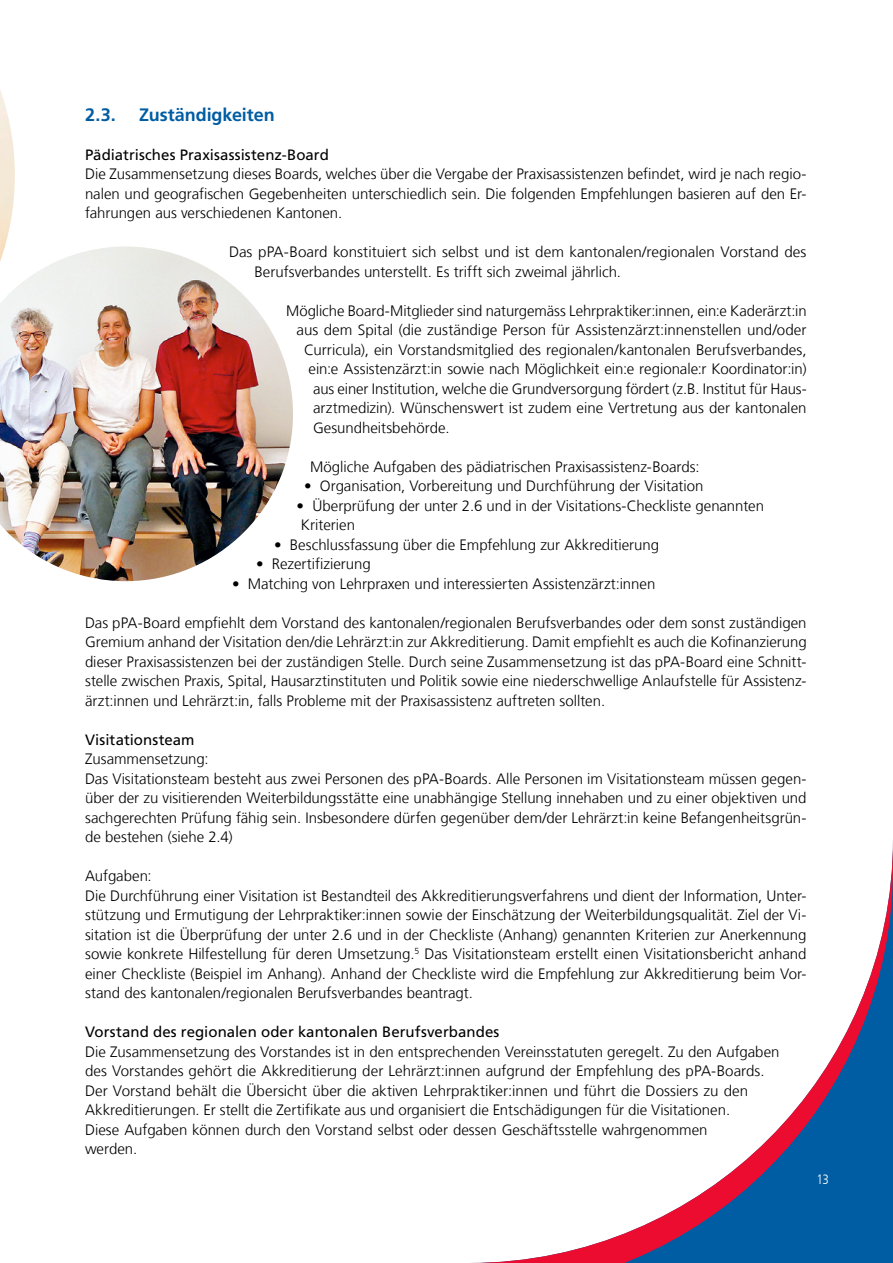
<style>
.page{position:relative;width:893px;height:1263px;background:#fff}
.page>*{position:absolute;margin:0;border:0;box-sizing:border-box;transform-origin:0 0}
.t1{font:700 18px "Frutiger LT Com";letter-spacing:-.005em;color:#005da3}
.t2{font:300 15px/19.5px "Frutiger LT Com";color:#000}
.t3{font:15px "Frutiger LT Com";letter-spacing:.005em;color:#000}
.t4{font:300 condensed 13.5px "Frutiger LT Com";color:#fff}
</style>
<div class="page">
<svg style="left:471px;top:841px;width:422px;height:422px"></svg>
<img style="left:0;top:90px;width:15px;height:156px">
<img style="left:0;top:246px;width:293px;height:335px">
<p class="t1" style="left:85px;top:104px;width:32px">2.3.</p>
<p class="t1" style="left:139px;top:104px;width:137px">Zuständigkeiten</p>
<p class="t3" style="left:85px;top:145px;width:245px">Pädiatrisches Praxisassistenz-Board</p>
<p class="t2" style="left:85px;top:164px;width:723px;text-align:justify">Die Zusammensetzung dieses Boards, welches über die Vergabe der Praxisassistenzen befindet, wird je nach regio&shy;nalen und geografischen Gegebenheiten unterschiedlich sein. Die folgenden Empfehlungen basieren auf den Er&shy;fahrungen aus verschiedenen Kantonen.</p>
<p class="t2" style="left:255px;top:242px;width:553px;text-indent:-26px">Das pPA-Board konstituiert sich selbst und ist dem kantonalen/regionalen Vorstand des<br>Berufsverbandes unterstellt. Es trifft sich zweimal jährlich.</p>
<p class="t2" style="left:286px;top:301px;width:522px">Mögliche Board-Mitglieder sind naturgemäss Lehrpraktiker:innen, ein:e Kaderärzt:in</p>
<p class="t2" style="left:297px;top:320px;width:511px">aus dem Spital (die zuständige Person für Assistenzärzt:innenstellen und/oder</p>
<p class="t2" style="left:304px;top:340px;width:504px">Curricula), ein Vorstandsmitglied des regionalen/kantonalen Berufsverbandes,</p>
<p class="t2" style="left:309px;top:359px;width:500px">ein:e Assistenzärzt:in sowie nach Möglichkeit ein:e regionale:r Koordinator:in)</p>
<p class="t2" style="left:313px;top:379px;width:495px">aus einer Institution, welche die Grundversorgung fördert (z.B. Institut für Haus-</p>
<p class="t2" style="left:313px;top:398px;width:495px">arztmedizin). Wünschenswert ist zudem eine Vertretung aus der kantonalen</p>
<p class="t2" style="left:313px;top:418px;width:138px">Gesundheitsbehörde.</p>
<p class="t2" style="left:310px;top:457px;width:391px">Mögliche Aufgaben des pädiatrischen Praxisassistenz-Boards:</p>
<p class="t2" style="left:304px;top:476px;width:401px">• Organisation, Vorbereitung und Durchführung der Visitation</p>
<p class="t2" style="left:297px;top:496px;width:469px">• Überprüfung der unter 2.6 und in der Visitations-Checkliste genannten<br>Kriterien</p>
<p class="t2" style="left:274px;top:535px;width:387px">• Beschlussfassung über die Empfehlung zur Akkreditierung</p>
<p class="t2" style="left:256px;top:554px;width:116px">• Rezertifizierung</p>
<p class="t2" style="left:232px;top:574px;width:425px">• Matching von Lehrpraxen und interessierten Assistenzärzt:innen</p>
<p class="t2" style="left:85px;top:613px;width:723px;text-align:justify">Das pPA-Board empfiehlt dem Vorstand des kantonalen/regionalen Berufsverbandes oder dem sonst zuständigen Gremium anhand der Visitation den/die Lehrärzt:in zur Akkreditierung. Damit empfiehlt es auch die Kofinanzierung dieser Praxisassistenzen bei der zuständigen Stelle. Durch seine Zusammensetzung ist das pPA-Board eine Schnitt&shy;stelle zwischen Praxis, Spital, Hausarztinstituten und Politik sowie eine niederschwellige Anlaufstelle für Assistenz&shy;ärzt:innen und Lehrärzt:in, falls Probleme mit der Praxisassistenz auftreten sollten.</p>
<p class="t3" style="left:85px;top:730px;width:111px">Visitationsteam</p>
<p class="t2" style="left:85px;top:749px;width:723px">Zusammensetzung:<br>Das Visitationsteam besteht aus zwei Personen des pPA-Boards. Alle Personen im Visitationsteam müssen gegen&shy;über der zu visitierenden Weiterbildungsstätte eine unabhängige Stellung innehaben und zu einer objektiven und sachgerechten Prüfung fähig sein. Insbesondere dürfen gegenüber dem/der Lehrärzt:in keine Befangenheitsgrün&shy;de bestehen (siehe 2.4)</p>
<p class="t2" style="left:85px;top:866px;width:723px">Aufgaben:<br>Die Durchführung einer Visitation ist Bestandteil des Akkreditierungsverfahrens und dient der Information, Unter&shy;stützung und Ermutigung der Lehrpraktiker:innen sowie der Einschätzung der Weiterbildungsqualität. Ziel der Vi&shy;sitation ist die Überprüfung der unter 2.6 und in der Checkliste (Anhang) genannten Kriterien zur Anerkennung sowie konkrete Hilfestellung für deren Umsetzung.<sup>5</sup> Das Visitationsteam erstellt einen Visitationsbericht anhand einer Checkliste (Beispiel im Anhang). Anhand der Checkliste wird die Empfehlung zur Akkreditierung beim Vor&shy;stand des kantonalen/regionalen Berufsverbandes beantragt.</p>
<p class="t3" style="left:85px;top:1023px;width:416px">Vorstand des regionalen oder kantonalen Berufsverbandes</p>
<p class="t2" style="left:85px;top:1042px;width:696px">Die Zusammensetzung des Vorstandes ist in den entsprechenden Vereinsstatuten geregelt. Zu den Aufgaben des Vorstandes gehört die Akkreditierung der Lehrärzt:innen aufgrund der Empfehlung des pPA-Boards.<br>Der Vorstand behält die Übersicht über die aktiven Lehrpraktiker:innen und führt die Dossiers zu den Akkreditierungen. Er stellt die Zertifikate aus und organisiert die Entschädigungen für die Visitationen.<br>Diese Aufgaben können durch den Vorstand selbst oder dessen Geschäftsstelle wahrgenommen<br>werden.</p>
<p class="t4" style="left:816px;top:1171px;width:14px">13</p>
</div>
